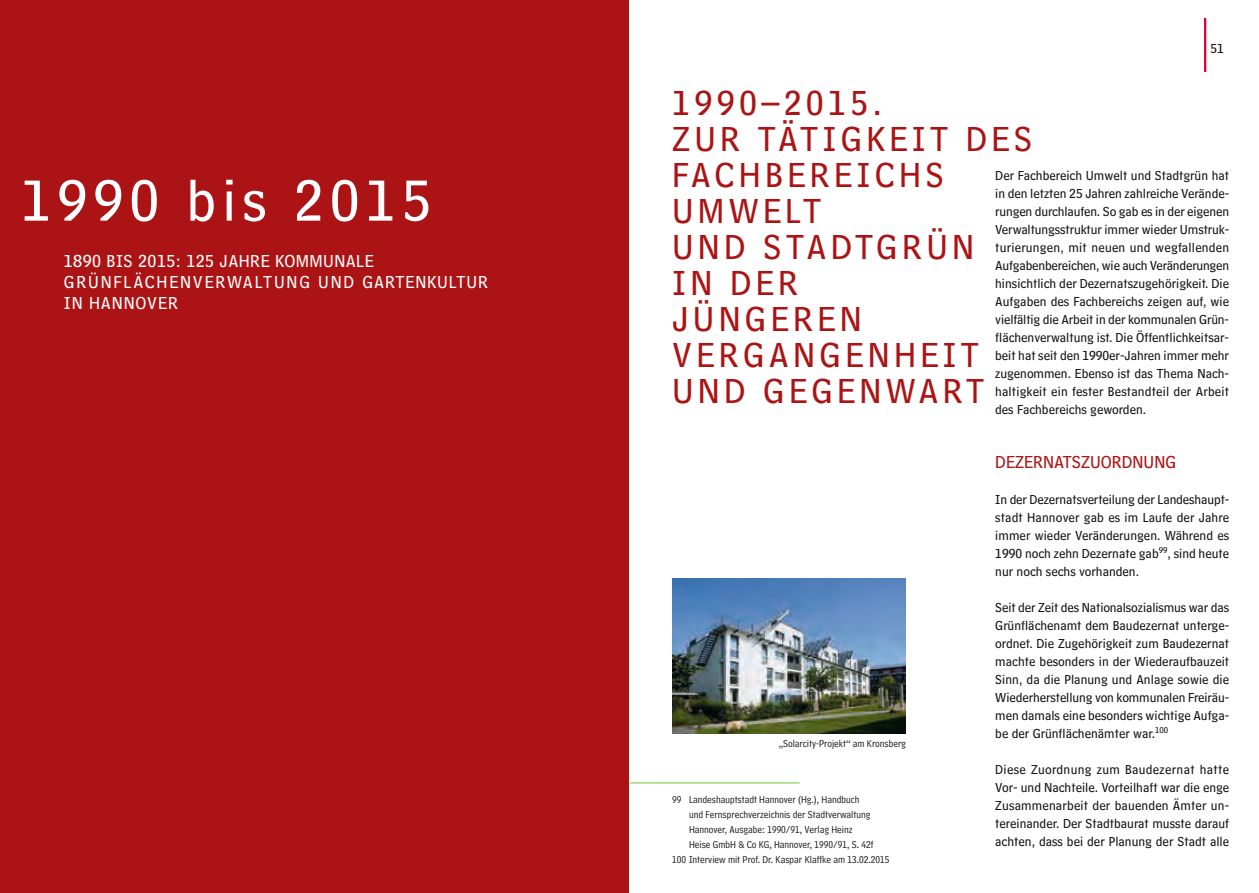
<style>
.page{position:relative;width:1259px;height:893px;background:#fff}
.page>*{position:absolute;margin:0;border:0;box-sizing:border-box;transform-origin:0 0}
.t1{font:60px "HM Text";letter-spacing:.1em;color:#fff}
.t2{font:36px/36px "HM Text";letter-spacing:.12em;color:#ac1314}
.t3{font:18px/21px "HM Text";letter-spacing:.05em;color:#fff}
.t4{font:18px "HM Text";color:#ac1314}
.t5{font:13.5px/18px "HM Text";color:#141314;text-align:justify}
.t6{font:13.5px "Hannover Millennial Text";color:#141314}
.t7{font:10.5px "HM Comment";color:#141314}
</style>
<div class="page">
<hr style="left:1204px;top:18px;width:2px;height:54px;background:#d90037">
<div style="left:0;top:0;width:628px;height:893px;background:#ac1314"></div>
<hr style="left:629px;top:782px;width:170px;height:1px;background:#7cce51">
<img style="left:672px;top:578px;width:234px;height:156px">
<h1 class="t1" style="left:21px;top:147px;width:412px">1990 bis 2015</h1>
<h3 class="t3" style="left:64px;top:248px;width:426px">1890 BIS 2015: 125 JAHRE KOMMUNALE<br>GRÜNFLÄCHENVERWALTUNG UND GARTENKULTUR<br>IN HANNOVER</h3>
<p class="t6" style="left:1210px;top:41px;width:15px">51</p>
<h2 class="t2" style="left:672px;top:79px;width:362px">1990–2015.<br>ZUR TÄTIGKEIT DES<br>FACHBEREICHS<br>UMWELT<br>UND STADTGRÜN<br>IN DER<br>JÜNGEREN<br>VERGANGENHEIT<br>UND GEGENWART</h2>
<p class="t5" style="left:995px;top:164px;width:235px">Der Fachbereich Umwelt und Stadtgrün hat in den letzten 25 Jahren zahlreiche Verände&shy;rungen durchlaufen. So gab es in der eigenen Verwaltungsstruktur immer wieder Umstruk&shy;turierungen, mit neuen und wegfallenden Aufgabenbereichen, wie auch Veränderungen hinsichtlich der Dezernatszugehörigkeit. Die Aufgaben des Fachbereichs zeigen auf, wie vielfältig die Arbeit in der kommunalen Grün&shy;flächenverwaltung ist. Die Öffentlichkeitsar&shy;beit hat seit den 1990er-Jahren immer mehr zugenommen. Ebenso ist das Thema Nach&shy;haltigkeit ein fester Bestandteil der Arbeit des Fachbereichs geworden.</p>
<h3 class="t4" style="left:995px;top:446px;width:182px">DEZERNATSZUORDNUNG</h3>
<p class="t5" style="left:995px;top:488px;width:235px">In der Dezernatsverteilung der Landeshaupt&shy;stadt Hannover gab es im Laufe der Jahre immer wieder Veränderungen. Während es 1990 noch zehn Dezernate gab<sup>99</sup>, sind heute nur noch sechs vorhanden.</p>
<p class="t5" style="left:995px;top:596px;width:235px">Seit der Zeit des Nationalsozialismus war das Grünflächenamt dem Baudezernat unterge&shy;ordnet. Die Zugehörigkeit zum Baudezernat machte besonders in der Wiederaufbauzeit Sinn, da die Planung und Anlage sowie die Wiederherstellung von kommunalen Freiräu&shy;men damals eine besonders wichtige Aufga&shy;be der Grünflächenämter war.<sup>100</sup></p>
<p class="t5" style="left:995px;top:758px;width:235px">Diese Zuordnung zum Baudezernat hatte Vor- und Nachteile. Vorteilhaft war die enge Zusammenarbeit der bauenden Ämter un&shy;tereinander. Der Stadtbaurat musste darauf achten, dass bei der Planung der Stadt alle</p>
<p class="t7" style="left:778px;top:734px;width:129px">„Solarcity-Projekt“ am Kronsberg</p>
<p class="t7" style="left:672px;top:790px;width:189px">99 Landeshauptstadt Hannover (Hg.), Handbuch</p>
<p class="t7" style="left:689px;top:805px;width:183px">und Fernsprechverzeichnis der Stadtverwaltung</p>
<p class="t7" style="left:689px;top:820px;width:165px">Hannover, Ausgabe: 1990/91, Verlag Heinz</p>
<p class="t7" style="left:689px;top:835px;width:186px">Heise GmbH &amp; Co KG, Hannover, 1990/91, S. 42f</p>
<p class="t7" style="left:672px;top:850px;width:219px">100 Interview mit Prof. Dr. Kaspar Klaffke am 13.02.2015</p>
</div>
